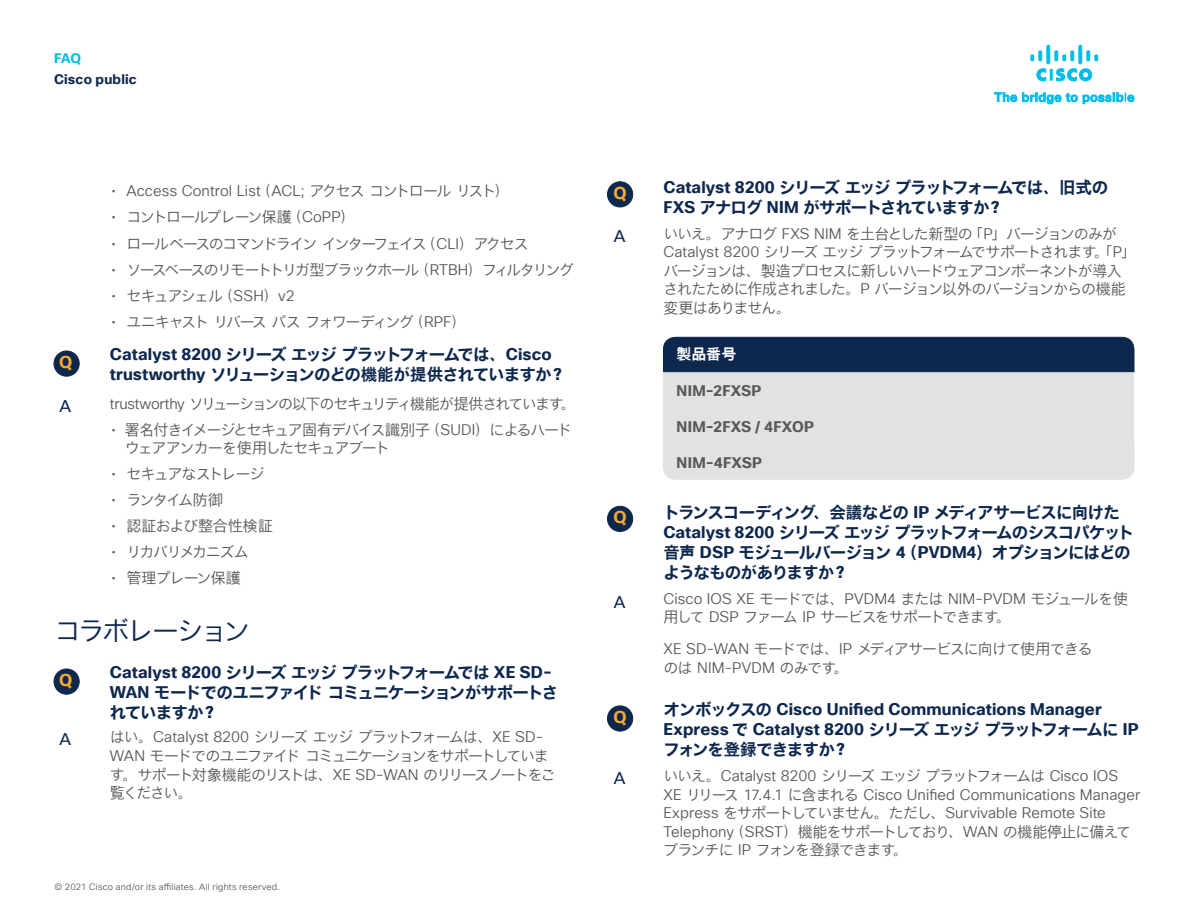
<style>
.page{position:relative;width:1188px;height:918px;background:#fff}
.page>*{position:absolute;margin:0;border:0;box-sizing:border-box;transform-origin:0 0}
.P_-_Paragraph_Style1{font:27px "Cisco Sans JPN Light";letter-spacing:-.1em;color:#0d274d}
.P_-_Paragraph_Style1-2{font:700 16.8px "Cisco Sans TT";color:#faab2c}
.P_-_Paragraph_Style1-3{font:16.5px/20px "Cisco Sans JPN Bold";letter-spacing:-.065em;color:#0d274d}
.P_-_Paragraph_Style1-4{font:700 16.5px/20px "Cisco Sans TT";letter-spacing:.005em;color:#0d274d}
.P_-_Paragraph_Style1-5{font:16.5px "Cisco Sans TT";color:#0d274d}
.P_-_Paragraph_Style1-6{font:15px/18.5px "Cisco Sans JPN Light";letter-spacing:-.09em;color:#57585a}
.P_-_Paragraph_Style1-7{font:15px/18.5px "Cisco Sans TT Light";letter-spacing:.005em;color:#57585a}
.P_-_Paragraph_Style1-8{font:15px/18.5px "Cisco Sans JPN Light";letter-spacing:-.065em;color:#57585a}
.P_-_Paragraph_Style1-9{font:15px "Cisco Sans JPN Light";letter-spacing:-.12em;color:#57585a}
.P_-_Paragraph_Style1-10{font:700 15px "Cisco Sans TT";letter-spacing:.02em;color:#57585a}
.P_-_Paragraph_Style1-11{font:15px "Cisco Sans JPN Light";letter-spacing:-.07em;color:#57585a}
.P_-_Paragraph_Style1-12{font:15px "Cisco Sans JPN Light";letter-spacing:-.005em;color:#57585a}
.P_-_Paragraph_Style1-13{font:15px "Cisco Sans JPN Light";letter-spacing:-.05em;color:#57585a}
.P_-_Paragraph_Style1-14{font:15px "Cisco Sans JPN Light";letter-spacing:-.11em;color:#57585a}
.P_-_Paragraph_Style1-15{font:15px "Cisco Sans JPN Bold";color:#fff}
.Paragraph_Style1{font:700 13.5px "Cisco Sans TT";letter-spacing:.015em;color:#0d274d}
.Paragraph_Style1-2{font:700 13.5px "Cisco Sans TT";color:#00bcea}
.P_-_Paragraph_Style1-16{font:9px "Cisco Sans TT Light";letter-spacing:.025em;color:#57585a}
.s1{font-family:"Cisco Sans JPN Light"}
.s2{font-family:"Cisco Sans TT Light"}
.s3{font-family:"Cisco Sans TT";font-weight:700}
.s4{font-family:"Cisco Sans JPN Bold";font-weight:400}
</style>
<div class="page">
<svg style="left:995px;top:93px;width:82px;height:11px"></svg>
<svg style="left:1083px;top:93px;width:51px;height:11px"></svg>
<svg style="left:1031px;top:45px;width:67px;height:36px"></svg>
<svg style="left:663px;top:337px;width:471px;height:142px;background:#acb4be"></svg>
<svg style="left:54px;top:351px;width:25px;height:25px"></svg>
<svg style="left:54px;top:669px;width:25px;height:25px"></svg>
<svg style="left:607px;top:182px;width:26px;height:25px"></svg>
<svg style="left:607px;top:506px;width:26px;height:25px"></svg>
<svg style="left:607px;top:706px;width:26px;height:25px"></svg>
<p class="Paragraph_Style1-2" style="left:54px;top:49px;width:29px">FAQ</p>
<p class="Paragraph_Style1" style="left:54px;top:70px;width:84px">Cisco public</p>
<p class="P_-_Paragraph_Style1-7" style="left:111px;top:182px;width:399px">• Access Control List<span class="s1">（</span>ACL; <span class="s1">アクセスコントロールリスト）</span></p>
<p class="P_-_Paragraph_Style1-6" style="left:111px;top:209px;width:245px"><span class="s2">•</span> コントロールプレーン保護（<span class="s2">CoPP</span>）</p>
<p class="P_-_Paragraph_Style1-6" style="left:111px;top:235px;width:419px"><span class="s2">•</span> ロールベースのコマンドラインインターフェイス（<span class="s2">CLI</span>）アクセス</p>
<p class="P_-_Paragraph_Style1-9" style="left:111px;top:260px;width:464px"><span class="s2">•</span> ソースベースのリモートトリガ型ブラックホール（<span class="s2">RTBH</span>）フィルタリング</p>
<p class="P_-_Paragraph_Style1-6" style="left:111px;top:287px;width:185px"><span class="s2">•</span> セキュアシェル（<span class="s2">SSH</span>）<span class="s2">v2</span></p>
<p class="P_-_Paragraph_Style1-6" style="left:111px;top:313px;width:356px"><span class="s2">•</span> ユニキャストリバースパスフォワーディング（<span class="s2">RPF</span>）</p>
<p class="P_-_Paragraph_Style1-3" style="left:110px;top:344px;width:457px"><span class="s3">Catalyst 8200</span> シリーズエッジプラットフォームでは、<span class="s3">Cisco trustworthy</span> ソリューションのどの機能が提供されていますか？</p>
<p class="P_-_Paragraph_Style1-6" style="left:110px;top:396px;width:468px"><span class="s2">trustworthy</span> ソリューションの以下のセキュリティ機能が提供されています。</p>
<p class="P_-_Paragraph_Style1-6" style="left:125px;top:421px;width:449px;text-indent:-14px"><span class="s2">•</span> 署名付きイメージとセキュア固有デバイス識別子（<span class="s2">SUDI</span>）によるハードウェアアンカーを使用したセキュアブート</p>
<p class="P_-_Paragraph_Style1-11" style="left:111px;top:464px;width:154px"><span class="s2">•</span> セキュアなストレージ</p>
<p class="P_-_Paragraph_Style1-14" style="left:111px;top:490px;width:113px"><span class="s2">•</span> ランタイム防御</p>
<p class="P_-_Paragraph_Style1-12" style="left:111px;top:516px;width:163px"><span class="s2">•</span> 認証および整合性検証</p>
<p class="P_-_Paragraph_Style1-6" style="left:111px;top:544px;width:139px"><span class="s2">•</span> リカバリメカニズム</p>
<p class="P_-_Paragraph_Style1-13" style="left:111px;top:568px;width:131px"><span class="s2">•</span> 管理プレーン保護</p>
<p class="P_-_Paragraph_Style1" style="left:54px;top:613px;width:198px">コラボレーション</p>
<p class="P_-_Paragraph_Style1-2" style="left:59px;top:351px;width:15px">Q</p>
<p class="P_-_Paragraph_Style1-5" style="left:60px;top:396px;width:13px">A</p>
<p class="P_-_Paragraph_Style1-2" style="left:59px;top:669px;width:15px">Q</p>
<p class="P_-_Paragraph_Style1-5" style="left:60px;top:729px;width:13px">A</p>
<p class="P_-_Paragraph_Style1-3" style="left:110px;top:662px;width:450px"><span class="s3">Catalyst 8200</span> シリーズエッジプラットフォームでは <span class="s3">XE SD-<br>WAN</span> モードでのユニファイドコミュニケーションがサポートされていますか？</p>
<p class="P_-_Paragraph_Style1-6" style="left:110px;top:729px;width:447px">はい。<span class="s2">Catalyst 8200</span> シリーズエッジプラットフォームは、<span class="s2">XE SD-<br>WAN</span> モードでのユニファイドコミュニケーションをサポートしています。サポート対象機能のリストは、<span class="s2">XE SD-WAN</span> のリリースノートをご覧ください。</p>
<p class="P_-_Paragraph_Style1-16" style="left:54px;top:881px;width:227px">© 2021 Cisco and/or its affiliates. All rights reserved.</p>
<p class="P_-_Paragraph_Style1-2" style="left:614px;top:182px;width:15px">Q</p>
<p class="P_-_Paragraph_Style1-5" style="left:614px;top:225px;width:13px">A</p>
<p class="P_-_Paragraph_Style1-2" style="left:614px;top:507px;width:15px">Q</p>
<p class="P_-_Paragraph_Style1-5" style="left:614px;top:592px;width:13px">A</p>
<p class="P_-_Paragraph_Style1-2" style="left:614px;top:706px;width:15px">Q</p>
<p class="P_-_Paragraph_Style1-5" style="left:614px;top:768px;width:13px">A</p>
<p class="P_-_Paragraph_Style1-3" style="left:663px;top:177px;width:446px"><span class="s3">Catalyst 8200</span> シリーズエッジプラットフォームでは、旧式の<br><span class="s3">FXS</span> アナログ <span class="s3">NIM</span> がサポートされていますか？</p>
<p class="P_-_Paragraph_Style1-6" style="left:663px;top:225px;width:474px">いいえ。アナログ <span class="s2">FXS NIM</span> を土台とした新型の「<span class="s2">P</span>」バージョンのみが<span class="s2">Catalyst 8200</span> シリーズエッジプラットフォームでサポートされます。「<span class="s2">P</span>」バージョンは、製造プロセスに新しいハードウェアコンポーネントが導入されたために作成されました。<span class="s2">P</span> バージョン以外のバージョンからの機能変更はありません。</p>
<p class="P_-_Paragraph_Style1-15" style="left:677px;top:344px;width:61px">製品番号</p>
<p class="P_-_Paragraph_Style1-10" style="left:677px;top:381px;width:86px">NIM-2FXSP</p>
<p class="P_-_Paragraph_Style1-10" style="left:677px;top:417px;width:139px">NIM-2FXS / 4FXOP</p>
<p class="P_-_Paragraph_Style1-10" style="left:677px;top:453px;width:87px">NIM-4FXSP</p>
<p class="P_-_Paragraph_Style1-3" style="left:663px;top:502px;width:472px">トランスコーディング、会議などの <span class="s3">IP</span> メディアサービスに向けた<br><span class="s3">Catalyst 8200</span> シリーズエッジプラットフォームのシスコパケット音声 <span class="s3">DSP</span> モジュールバージョン <span class="s3">4</span>（<span class="s3">PVDM4</span>）オプションにはどのようなものがありますか？</p>
<p class="P_-_Paragraph_Style1-6" style="left:663px;top:590px;width:466px"><span class="s2">Cisco IOS XE</span> モードでは、<span class="s2">PVDM4</span> または <span class="s2">NIM-PVDM</span> モジュールを使用して <span class="s2">DSP</span> ファーム <span class="s2">IP</span> サービスをサポートできます。</p>
<p class="P_-_Paragraph_Style1-8" style="left:663px;top:641px;width:430px"><span class="s2">XE SD-WAN</span> モードでは、<span class="s2">IP</span> メディアサービスに向けて使用できるのは <span class="s2">NIM-PVDM</span> のみです。</p>
<p class="P_-_Paragraph_Style1-4" style="left:663px;top:700px;width:477px"><span class="s4">オンボックスの</span> Cisco Unified Communications Manager<br>Express <span class="s4">で</span> Catalyst 8200 <span class="s4">シリーズエッジプラットフォームに</span> IP<span class="s4">フォンを登録できますか？</span></p>
<p class="P_-_Paragraph_Style1-7" style="left:663px;top:767px;width:478px"><span class="s1">いいえ。</span>Catalyst 8200 <span class="s1">シリーズエッジプラットフォームは</span> Cisco IOS<br>XE <span class="s1">リリース</span> 17.4.1 <span class="s1">に含まれる</span> Cisco Unified Communications Manager Express <span class="s1">をサポートしていません。ただし、</span>Survivable Remote Site Telephony<span class="s1">（</span>SRST<span class="s1">）機能をサポートしており、</span>WAN <span class="s1">の機能停止に備えてブランチに</span> IP <span class="s1">フォンを登録できます。</span></p>
</div>
